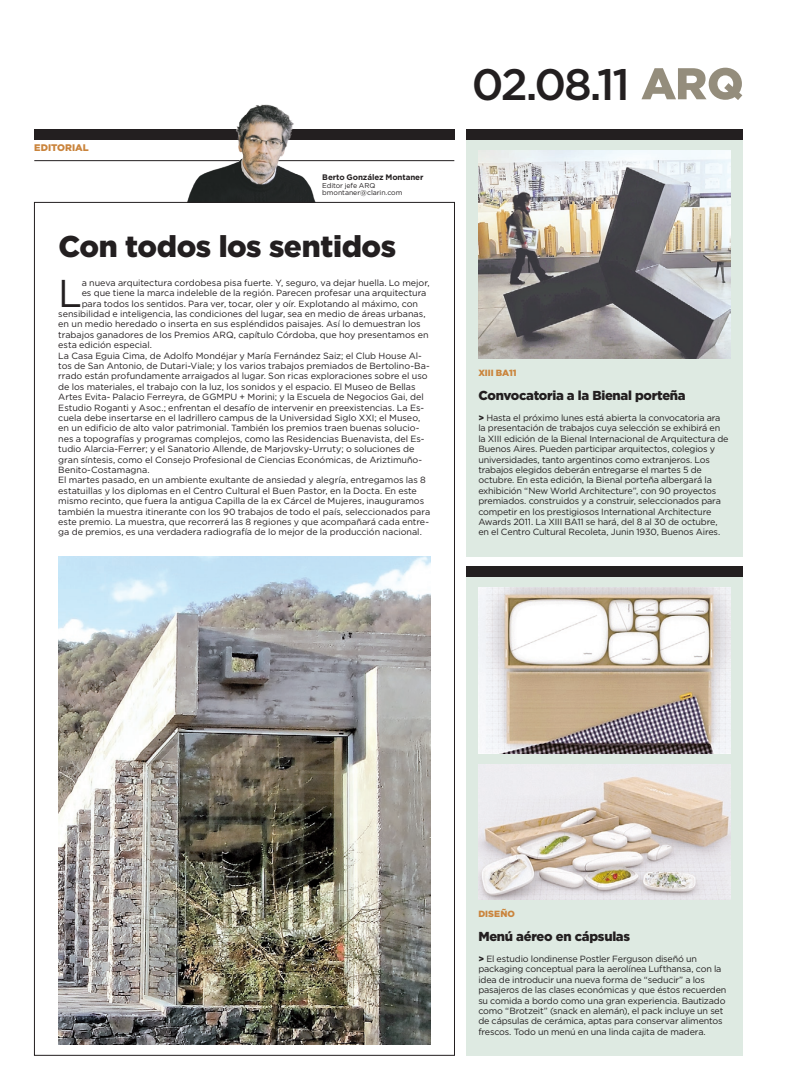
<style>
.page{position:relative;width:802px;height:1088px;background:#fff}
.page>*{position:absolute;margin:0;border:0;box-sizing:border-box;transform-origin:0 0}
.t1{font:500 44px "Gotham";color:#231f20}
.Editor_texto_con_cap{font:38.7px "Gotham";color:#231f20}
.Editor_titulo{font:900 30px "Gotham";letter-spacing:-.015em;color:#231f20}
.Agenda_destacado_tit{font:900 13px "Gotham";letter-spacing:-.02em;color:#231f20}
.t2{font:900 9.6px "Gotham";color:#ca843c}
.Editor_texto{font:9px/10.4px "Gotham";letter-spacing:-.005em;color:#231f20}
.Agenda_texto{font:9px/10.4px "Gotham";letter-spacing:-.02em;color:#231f20}
.Editor_texto_con_cap-2{font:9px "Gotham";letter-spacing:-.005em;color:#231f20}
.Agenda_destacado_cat{font:900 9px "Gotham";letter-spacing:.005em;color:#ca843c}
.Editor_firma_nombre{font:700 8px "Gotham";letter-spacing:-.01em;color:#231f20}
.Editor_firma_datos{font:7px "Gotham";letter-spacing:-.01em;color:#231f20}
.s1{font-weight:900}
</style>
<div class="page">
<svg style="left:641px;top:68px;width:101px;height:32px"></svg>
<div style="left:34px;top:129px;width:420px;height:11px;background:#231f20"></div>
<hr style="left:34px;top:160px;width:420px;height:1px;background:#231f20">
<div style="left:466px;top:577px;width:276px;height:478px;background:#deeae2"></div>
<div style="left:466px;top:567px;width:276px;height:10px;background:#231f20"></div>
<img style="left:184px;top:104px;width:134px;height:98px">
<div style="left:466px;top:140px;width:276px;height:416px;background:#deeae2"></div>
<div style="left:466px;top:129px;width:276px;height:11px;background:#231f20"></div>
<img style="left:478px;top:150px;width:252px;height:208px">
<img style="left:478px;top:587px;width:252px;height:166px">
<img style="left:478px;top:764px;width:252px;height:135px">
<img style="left:58px;top:556px;width:372px;height:489px">
<p class="t2" style="left:34px;top:141px;width:56px">EDITORIAL</p>
<p class="Editor_firma_nombre" style="left:322px;top:172px;width:103px">Berto González Montaner</p>
<p class="Editor_firma_datos" style="left:322px;top:181px;width:54px">Editor jefe ARQ</p>
<p class="Editor_firma_datos" style="left:322px;top:188px;width:82px">bmontaner@clarin.com</p>
<p class="Editor_titulo" style="left:58px;top:226px;width:339px">Con todos los sentidos</p>
<p class="Editor_texto_con_cap" style="left:58px;top:268px;width:25px">L</p>
<p class="Editor_texto_con_cap-2" style="left:82px;top:277px;width:349px">a nueva arquitectura cordobesa pisa fuerte. Y, seguro, va dejar huella. Lo mejor,</p>
<p class="Editor_texto_con_cap-2" style="left:82px;top:287px;width:346px">es que tiene la marca indeleble de la región. Parecen profesar una arquitectura</p>
<p class="Editor_texto_con_cap-2" style="left:82px;top:298px;width:338px">para todos los sentidos. Para ver, tocar, oler y oír. Explotando al máximo, con</p>
<p class="Editor_texto_con_cap-2" style="left:58px;top:308px;width:369px">sensibilidad e inteligencia, las condiciones del lugar, sea en medio de áreas urbanas,</p>
<p class="Editor_texto_con_cap-2" style="left:58px;top:318px;width:364px">en un medio heredado o inserta en sus espléndidos paisajes. Así lo demuestran los</p>
<p class="Editor_texto_con_cap-2" style="left:58px;top:329px;width:372px">trabajos ganadores de los Premios ARQ, capítulo Córdoba, que hoy presentamos en</p>
<p class="Editor_texto_con_cap-2" style="left:58px;top:339px;width:95px">esta edición especial.</p>
<p class="Editor_texto" style="left:58px;top:350px;width:373px">La Casa Eguia Cima, de Adolfo Mondéjar y María Fernández Saiz; el Club House Al&shy;tos de San Antonio, de Dutari-Viale; y los varios trabajos premiados de Bertolino-Ba&shy;rrado están profundamente arraigados al lugar. Son ricas exploraciones sobre el uso de los materiales, el trabajo con la luz, los sonidos y el espacio. El Museo de Bellas Artes Evita- Palacio Ferreyra, de GGMPU + Morini; y la Escuela de Negocios Gai, del Estudio Roganti y Asoc.; enfrentan el desafío de intervenir en preexistencias. La Es&shy;cuela debe insertarse en el ladrillero campus de la Universidad Siglo XXI; el Museo, en un edificio de alto valor patrimonial. También los premios traen buenas solucio&shy;nes a topografías y programas complejos, como las Residencias Buenavista, del Es&shy;tudio Alarcia-Ferrer; y el Sanatorio Allende, de Marjovsky-Urruty; o soluciones de gran síntesis, como el Consejo Profesional de Ciencias Económicas, de Ariztimuño-Benito-Costamagna.</p>
<p class="Editor_texto" style="left:58px;top:475px;width:373px">El martes pasado, en un ambiente exultante de ansiedad y alegría, entregamos las 8 estatuillas y los diplomas en el Centro Cultural el Buen Pastor, en la Docta. En este mismo recinto, que fuera la antigua Capilla de la ex Cárcel de Mujeres, inauguramos también la muestra itinerante con los 90 trabajos de todo el país, seleccionados para este premio. La muestra, que recorrerá las 8 regiones y que acompañará cada entre&shy;ga de premios, es una verdadera radiografía de lo mejor de la producción nacional.</p>
<p class="t1" style="left:472px;top:56px;width:160px">02.08.11</p>
<p class="Agenda_destacado_cat" style="left:478px;top:367px;width:40px">XIII Ba11</p>
<p class="Agenda_destacado_tit" style="left:478px;top:386px;width:209px">Convocatoria a la Bienal porteña</p>
<p class="Agenda_texto" style="left:478px;top:412px;width:252px"><span class="s1">&gt;</span> Hasta el próximo lunes está abierta la convocatoria ara la presentación de trabajos cuya selección se exhibirá en la XIII edición de la Bienal Internacional de Arquitectura de Buenos Aires. Pueden participar arquitectos, colegios y universidades, tanto argentinos como extranjeros. Los trabajos elegidos deberán entregarse el martes 5 de octubre. En esta edición, la Bienal porteña albergará la exhibición “New World Architecture”, con 90 proyectos premiados. construidos y a construir, seleccionados para competir en los prestigiosos International Architecture Awards 2011. La XIII BA11 se hará, del 8 al 30 de octubre, en el Centro Cultural Recoleta, Junin 1930, Buenos Aires.</p>
<p class="Agenda_destacado_cat" style="left:478px;top:908px;width:37px">Diseño</p>
<p class="Agenda_destacado_tit" style="left:478px;top:927px;width:153px">Menú aéreo en cápsulas</p>
<p class="Agenda_texto" style="left:478px;top:953px;width:250px"><span class="s1">&gt;</span> El estudio londinense Postler Ferguson diseñó un packaging conceptual para la aerolínea Lufthansa, con la idea de introducir una nueva forma de “seducir” a los pasajeros de las clases económicas y que éstos recuerden su comida a bordo como una gran experiencia. Bautizado como “Brotzeit” (snack en alemán), el pack incluye un set de cápsulas de cerámica, aptas para conservar alimentos frescos. Todo un menú en una linda cajita de madera.</p>
</div>
